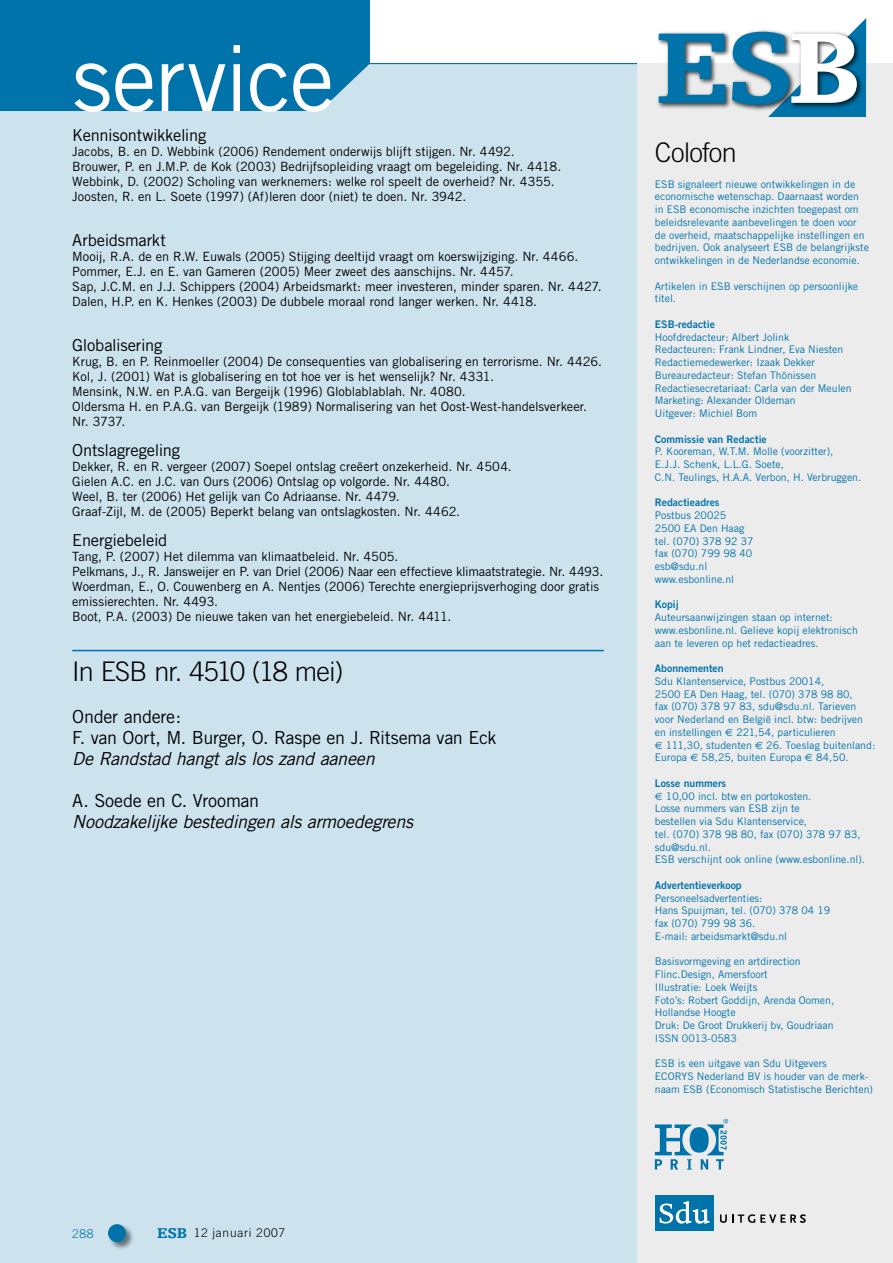
<style>
.page{position:relative;width:893px;height:1263px;background:#fff}
.page>*{position:absolute;margin:0;border:0;box-sizing:border-box;transform-origin:0 0}
.t1{font:90px "Trade Gothic";letter-spacing:-.015em;color:#fff}
.t2{font:300 27px "Trade Gothic";letter-spacing:-.025em;color:#000}
.t3{font:18px/21px "Trade Gothic";letter-spacing:-.015em;color:#000}
.t4{font:italic 18px "Trade Gothic";letter-spacing:-.015em;color:#000}
.t5{font:16.5px "Trade Gothic";letter-spacing:-.015em;color:#000}
.t6{font:12.75px/15px "Trade Gothic";color:#000}
.t7{font:300 12px "Trade Gothic";letter-spacing:.06em;color:#000}
.t8{font:300 12px "Trade Gothic";color:#0073aa}
.t9{font:10.5px/12.8px "Trade Gothic";color:#0073aa}
.t10{font:10.5px "Trade Gothic Bold Two";color:#0073aa}
.s1{font-family:"Euro Sans"}
.s2{font-family:"Egyptienne F";font-weight:900;font-size:15px;color:#0073aa}
</style>
<div class="page">
<div style="left:0;top:63px;width:893px;height:1200px;background:#cce3ee"></div>
<div style="left:0;top:0;width:370px;height:111px;background:#0073aa"></div>
<hr style="left:72px;top:63px;width:566px;height:1px;background:#0073aa">
<hr style="left:72px;top:650px;width:532px;height:1px;background:#0073aa">
<div style="left:107px;top:1223px;width:29px;height:29px;background:#000;opacity:.5"></div>
<div style="left:108px;top:1224px;width:18px;height:18px;background:#0073aa;border-radius:50%"></div>
<div style="left:638px;top:63px;width:255px;height:1200px;background:#ececed"></div>
<div style="left:690px;top:1127px;width:19px;height:26px;background:#0073aa;border-radius:50%"></div>
<svg style="left:655px;top:1124px;width:37px;height:45px"></svg>
<svg style="left:701px;top:1119px;width:27px;height:50px"></svg>
<div style="left:655px;top:1195px;width:59px;height:35px;background:#0073aa"></div>
<svg style="left:660px;top:1201px;width:50px;height:23px"></svg>
<svg style="left:720px;top:1214px;width:86px;height:9px"></svg>
<img style="left:657px;top:32px;width:75px;height:77px">
<svg style="left:659px;top:34px;width:66px;height:69px"></svg>
<svg style="left:732px;top:18px;width:134px;height:99px"></svg>
<h1 class="t1" style="left:72px;top:25px;width:264px">service</h1>
<h3 class="t5" style="left:72px;top:125px;width:135px">Kennisontwikkeling</h3>
<p class="t6" style="left:72px;top:144px;width:490px">Jacobs, B. en D. Webbink (2006) Rendement onderwijs blijft stijgen. Nr. 4492.<br>Brouwer, P. en J.M.P. de Kok (2003) Bedrijfsopleiding vraagt om begeleiding. Nr. 4418.<br>Webbink, D. (2002) Scholing van werknemers: welke rol speelt de overheid? Nr. 4355.<br>Joosten, R. en L. Soete (1997) (Af)leren door (niet) te doen. Nr. 3942.</p>
<h3 class="t5" style="left:72px;top:230px;width:95px">Arbeidsmarkt</h3>
<p class="t6" style="left:72px;top:249px;width:531px">Mooij, R.A. de en R.W. Euwals (2005) Stijging deeltijd vraagt om koerswijziging. Nr. 4466.<br>Pommer, E.J. en E. van Gameren (2005) Meer zweet des aanschijns. Nr. 4457.<br>Sap, J.C.M. en J.J. Schippers (2004) Arbeidsmarkt: meer investeren, minder sparen. Nr. 4427.<br>Dalen, H.P. en K. Henkes (2003) De dubbele moraal rond langer werken. Nr. 4418.</p>
<h3 class="t5" style="left:72px;top:335px;width:92px">Globalisering</h3>
<p class="t6" style="left:72px;top:354px;width:531px">Krug, B. en P. Reinmoeller (2004) De consequenties van globalisering en terrorisme. Nr. 4426.<br>Kol, J. (2001) Wat is globalisering en tot hoe ver is het wenselijk? Nr. 4331.<br>Mensink, N.W. en P.A.G. van Bergeijk (1996) Globlablablah. Nr. 4080.<br>Oldersma H. en P.A.G. van Bergeijk (1989) Normalisering van het Oost-West-handelsverkeer.<br>Nr. 3737.</p>
<h3 class="t5" style="left:72px;top:440px;width:109px">Ontslagregeling</h3>
<p class="t6" style="left:72px;top:459px;width:441px">Dekker, R. en R. vergeer (2007) Soepel ontslag creëert onzekerheid. Nr. 4504.<br>Gielen A.C. en J.C. van Ours (2006) Ontslag op volgorde. Nr. 4480.<br>Weel, B. ter (2006) Het gelijk van Co Adriaanse. Nr. 4479.<br>Graaf-Zijl, M. de (2005) Beperkt belang van ontslagkosten. Nr. 4462.</p>
<h3 class="t5" style="left:72px;top:530px;width:97px">Energiebeleid</h3>
<p class="t6" style="left:72px;top:549px;width:532px">Tang, P. (2007) Het dilemma van klimaatbeleid. Nr. 4505.<br>Pelkmans, J., R. Jansweijer en P. van Driel (2006) Naar een effectieve klimaatstrategie. Nr. 4493.<br>Woerdman, E., O. Couwenberg en A. Nentjes (2006) Terechte energieprijsverhoging door gratis emissierechten. Nr. 4493.<br>Boot, P.A. (2003) De nieuwe taken van het energiebeleid. Nr. 4411.</p>
<h2 class="t2" style="left:72px;top:655px;width:273px">In ESB nr. 4510 (18 mei)</h2>
<h3 class="t3" style="left:72px;top:706px;width:426px">Onder andere:<br>F. van Oort, M. Burger, O. Raspe en J. Ritsema van Eck</h3>
<h3 class="t4" style="left:72px;top:748px;width:304px">De Randstad hangt als los zand aaneen</h3>
<h3 class="t3" style="left:72px;top:790px;width:188px">A. Soede en C. Vrooman</h3>
<h3 class="t4" style="left:72px;top:811px;width:342px">Noodzakelijke bestedingen als armoedegrens</h3>
<h2 class="t2" style="left:655px;top:136px;width:83px">Colofon</h2>
<p class="t9" style="left:655px;top:177px;width:216px">ESB signaleert nieuwe ontwikkelingen in de economische wetenschap. Daarnaast worden in ESB economische inzichten toegepast om beleidsrelevante aanbevelingen te doen voor de overheid, maatschappelijke instellingen en bedrijven. Ook analyseert ESB de belangrijkste ontwikkelingen in de Nederlandse economie.</p>
<p class="t9" style="left:655px;top:279px;width:205px">Artikelen in ESB verschijnen op persoonlijke titel.</p>
<p class="t10" style="left:655px;top:318px;width:62px">ESB-redactie</p>
<p class="t9" style="left:655px;top:330px;width:198px">Hoofdredacteur: Albert Jolink Redacteuren: Frank Lindner, Eva Niesten Redactiemedewerker: Izaak Dekker Bureauredacteur: Stefan Thönissen Redactiesecretariaat: Carla van der Meulen Marketing: Alexander Oldeman<br>Uitgever: Michiel Bom</p>
<p class="t10" style="left:655px;top:432px;width:113px">Commissie van Redactie</p>
<p class="t9" style="left:655px;top:445px;width:208px">P. Kooreman, W.T.M. Molle (voorzitter),<br>E.J.J. Schenk, L.L.G. Soete,<br>C.N. Teulings, H.A.A. Verbon, H. Verbruggen.</p>
<p class="t10" style="left:655px;top:496px;width:66px">Redactieadres</p>
<p class="t9" style="left:655px;top:509px;width:100px">Postbus 20025<br>2500 EA Den Haag tel. (070) 378 92 37 fax (070) 799 98 40 esb@sdu.nl www.esbonline.nl</p>
<p class="t10" style="left:655px;top:598px;width:25px">Kopij</p>
<p class="t9" style="left:655px;top:611px;width:205px">Auteursaanwijzingen staan op internet: www.esbonline.nl. Gelieve kopij elektronisch aan te leveren op het redactieadres.</p>
<p class="t10" style="left:655px;top:662px;width:70px">Abonnementen</p>
<p class="t9" style="left:655px;top:675px;width:222px">Sdu Klantenservice, Postbus 20014,<br>2500 EA Den Haag, tel. (070) 378 98 80,<br>fax (070) 378 97 83, sdu@sdu.nl. Tarieven voor Nederland en België incl. btw: bedrijven en instellingen <span class="s1">€</span> 221,54, particulieren<br><span class="s1">€</span> 111,30, studenten <span class="s1">€</span> 26. Toeslag buitenland:<br>Europa <span class="s1">€</span> 58,25, buiten Europa <span class="s1">€</span> 84,50.</p>
<p class="t10" style="left:655px;top:777px;width:73px">Losse nummers</p>
<p class="t9" style="left:655px;top:789px;width:212px"><span class="s1">€</span> 10,00 incl. btw en portokosten.<br>Losse nummers van ESB zijn te<br>bestellen via Sdu Klantenservice,<br>tel. (070) 378 98 80, fax (070) 378 97 83, sdu@sdu.nl.<br>ESB verschijnt ook online (www.esbonline.nl).</p>
<p class="t10" style="left:655px;top:879px;width:88px">Advertentieverkoop</p>
<p class="t9" style="left:655px;top:891px;width:177px">Personeelsadvertenties:<br>Hans Spuijman, tel. (070) 378 04 19 fax (070) 799 98 36.<br>E-mail: arbeidsmarkt@sdu.nl</p>
<p class="t9" style="left:655px;top:955px;width:181px">Basisvormgeving en artdirection<br>Flinc.Design, Amersfoort<br>Illustratie: Loek Weijts<br>Foto’s: Robert Goddijn, Arenda Oomen,<br>Hollandse Hoogte<br>Druk: De Groot Drukkerij bv, Goudriaan<br>ISSN 0013-0583</p>
<p class="t9" style="left:655px;top:1057px;width:220px">ESB is een uitgave van Sdu Uitgevers<br>ECORYS Nederland BV is houder van de merk&shy;naam ESB (Economisch Statistische Berichten)</p>
<p class="t8" style="left:72px;top:1226px;width:23px">288</p>
<p class="t7" style="left:157px;top:1225px;width:130px"><span class="s2">ESB</span> 12 januari 2007</p>
</div>
